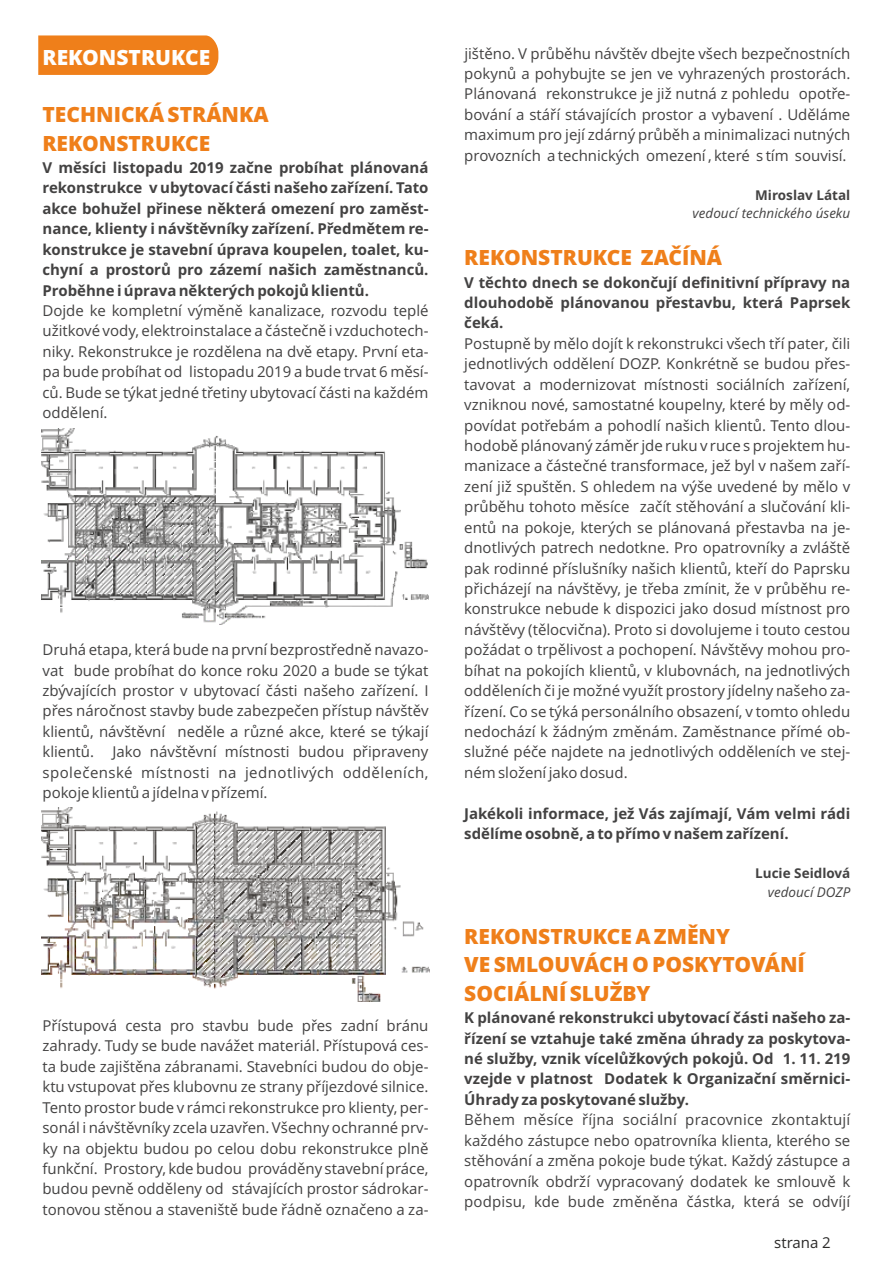
<style>
.page{position:relative;width:893px;height:1263px;background:#fff}
.page>*{position:absolute;margin:0;border:0;box-sizing:border-box;transform-origin:0 0}
.t1{font:800 21px "Open Sans";color:#ef7f1a}
.t2{font:800 21px "Open Sans";color:#fefefe}
.t3{font:15px/20.4px "Open Sans";color:#434242;text-align:justify}
.t4{font:700 15px/20.4px "Open Sans";color:#434242;text-align:justify}
.t5{font:15px "Open Sans";color:#2b2a29}
.t6{font:italic 13.5px "Open Sans";color:#434242}
.t7{font:700 13.5px "Open Sans";color:#434242}
</style>
<div class="page">
<div style="left:38px;top:35px;width:180px;height:40px;background:#ef7f1a"></div>
<img style="left:41px;top:429px;width:388px;height:195px">
<img style="left:41px;top:807px;width:388px;height:195px">
<h1 class="t2" style="left:42px;top:49px;width:169px">REKONSTRUKCE</h1>
<h1 class="t1" style="left:43px;top:106px;width:228px">TECHNICKÁ STRÁNKA</h1>
<p class="t4" style="left:43px;top:159px;width:388px">V měsíci listopadu 2019 začne probíhat plánovaná rekonstrukce v ubytovací části našeho zařízení. Tato akce bohužel přinese některá omezení pro zaměst&shy;nance, klienty i návštěvníky zařízení. Předmětem re&shy;konstrukce je stavební úprava koupelen, toalet, ku&shy;chyní a prostorů pro zázemí našich zaměstnanců.<br>Proběhne i úprava některých pokojů klientů.</p>
<p class="t3" style="left:42px;top:302px;width:388px">Dojde ke kompletní výměně kanalizace, rozvodu teplé užitkové vody, elektroinstalace a částečně i vzduchotech&shy;niky. Rekonstrukce je rozdělena na dvě etapy. První eta&shy;pa bude probíhat od listopadu 2019 a bude trvat 6 měsí&shy;ců. Bude se týkat jedné třetiny ubytovací části na každém oddělení.</p>
<h1 class="t1" style="left:42px;top:135px;width:169px">REKONSTRUKCE</h1>
<p class="t3" style="left:42px;top:641px;width:388px">Druhá etapa, která bude na první bezprostředně navazo&shy;vat bude probíhat do konce roku 2020 a bude se týkat zbývajících prostor v ubytovací části našeho zařízení. I přes náročnost stavby bude zabezpečen přístup návštěv klientů, návštěvní neděle a různé akce, které se týkají klientů. Jako návštěvní místnosti budou připraveny společenské místnosti na jednotlivých odděleních, pokoje klientů a jídelna v přízemí.</p>
<p class="t3" style="left:42px;top:1017px;width:388px">Přístupová cesta pro stavbu bude přes zadní bránu zahrady. Tudy se bude navážet materiál. Přístupová ces&shy;ta bude zajištěna zábranami. Stavebníci budou do obje&shy;ktu vstupovat přes klubovnu ze strany příjezdové silnice.<br>Tento prostor bude v rámci rekonstrukce pro klienty, per&shy;sonál i návštěvníky zcela uzavřen. Všechny ochranné prv&shy;ky na objektu budou po celou dobu rekonstrukce plně funkční. Prostory, kde budou prováděny stavební práce, budou pevně odděleny od stávajících prostor sádrokar&shy;tonovou stěnou a staveniště bude řádně označeno a za-</p>
<p class="t3" style="left:464px;top:44px;width:388px">jištěno. V průběhu návštěv dbejte všech bezpečnostních pokynů a pohybujte se jen ve vyhrazených prostorách.<br>Plánovaná rekonstrukce je již nutná z pohledu opotře&shy;bování a stáří stávajících prostor a vybavení . Uděláme maximum pro její zdárný průběh a minimalizaci nutných provozních a technických omezení , které s tím souvisí.</p>
<p class="t7" style="left:755px;top:190px;width:97px">Miroslav Látal</p>
<p class="t6" style="left:693px;top:208px;width:159px">vedoucí technického úseku</p>
<h1 class="t1" style="left:464px;top:249px;width:259px">REKONSTRUKCE ZAČÍNÁ</h1>
<p class="t4" style="left:464px;top:273px;width:388px">V těchto dnech se dokončují definitivní přípravy na dlouhodobě plánovanou přestavbu, která Paprsek čeká.</p>
<p class="t3" style="left:464px;top:335px;width:388px">Postupně by mělo dojít k rekonstrukci všech tří pater, čili jednotlivých oddělení DOZP. Konkrétně se budou přes&shy;tavovat a modernizovat místnosti sociálních zařízení, vzniknou nové, samostatné koupelny, které by měly od&shy;povídat potřebám a pohodlí našich klientů. Tento dlou&shy;hodobě plánovaný záměr jde ruku v ruce s projektem hu&shy;manizace a částečné transformace, jež byl v našem zaří&shy;zení již spuštěn. S ohledem na výše uvedené by mělo v průběhu tohoto měsíce začít stěhování a slučování kli&shy;entů na pokoje, kterých se plánovaná přestavba na je&shy;dnotlivých patrech nedotkne. Pro opatrovníky a zvláště pak rodinné příslušníky našich klientů, kteří do Paprsku přicházejí na návštěvy, je třeba zmínit, že v průběhu re&shy;konstrukce nebude k dispozici jako dosud místnost pro návštěvy (tělocvična). Proto si dovolujeme i touto cestou požádat o trpělivost a pochopení. Návštěvy mohou pro&shy;bíhat na pokojích klientů, v klubovnách, na jednotlivých odděleních či je možné využít prostory jídelny našeho za&shy;řízení. Co se týká personálního obsazení, v tomto ohledu nedochází k žádným změnám. Zaměstnance přímé ob&shy;služné péče najdete na jednotlivých odděleních ve stej&shy;ném složení jako dosud.</p>
<p class="t4" style="left:464px;top:804px;width:388px">Jakékoli informace, jež Vás zajímají, Vám velmi rádi sdělíme osobně, a to přímo v našem zařízení.</p>
<h1 class="t1" style="left:464px;top:928px;width:267px">REKONSTRUKCE A ZMĚNY</h1>
<p class="t7" style="left:755px;top:868px;width:97px">Lucie Seidlová</p>
<p class="t6" style="left:768px;top:886px;width:84px">vedoucí DOZP</p>
<h1 class="t1" style="left:464px;top:956px;width:342px">VE SMLOUVÁCH O POSKYTOVÁNÍ</h1>
<h1 class="t1" style="left:464px;top:985px;width:188px">SOCIÁLNÍ SLUŽBY</h1>
<p class="t4" style="left:464px;top:1009px;width:388px">K plánované rekonstrukci ubytovací části našeho za&shy;řízení se vztahuje také změna úhrady za poskytova&shy;né služby, vznik vícelůžkových pokojů. Od 1. 11. 219 vzejde v platnost Dodatek k Organizační směrnici-Úhrady za poskytované služby.</p>
<p class="t3" style="left:464px;top:1111px;width:388px">Během měsíce října sociální pracovnice zkontaktují každého zástupce nebo opatrovníka klienta, kterého se stěhování a změna pokoje bude týkat. Každý zástupce a opatrovník obdrží vypracovaný dodatek ke smlouvě k podpisu, kde bude změněna částka, která se odvíjí</p>
<p class="t5" style="left:774px;top:1236px;width:58px">strana 2</p>
</div>
